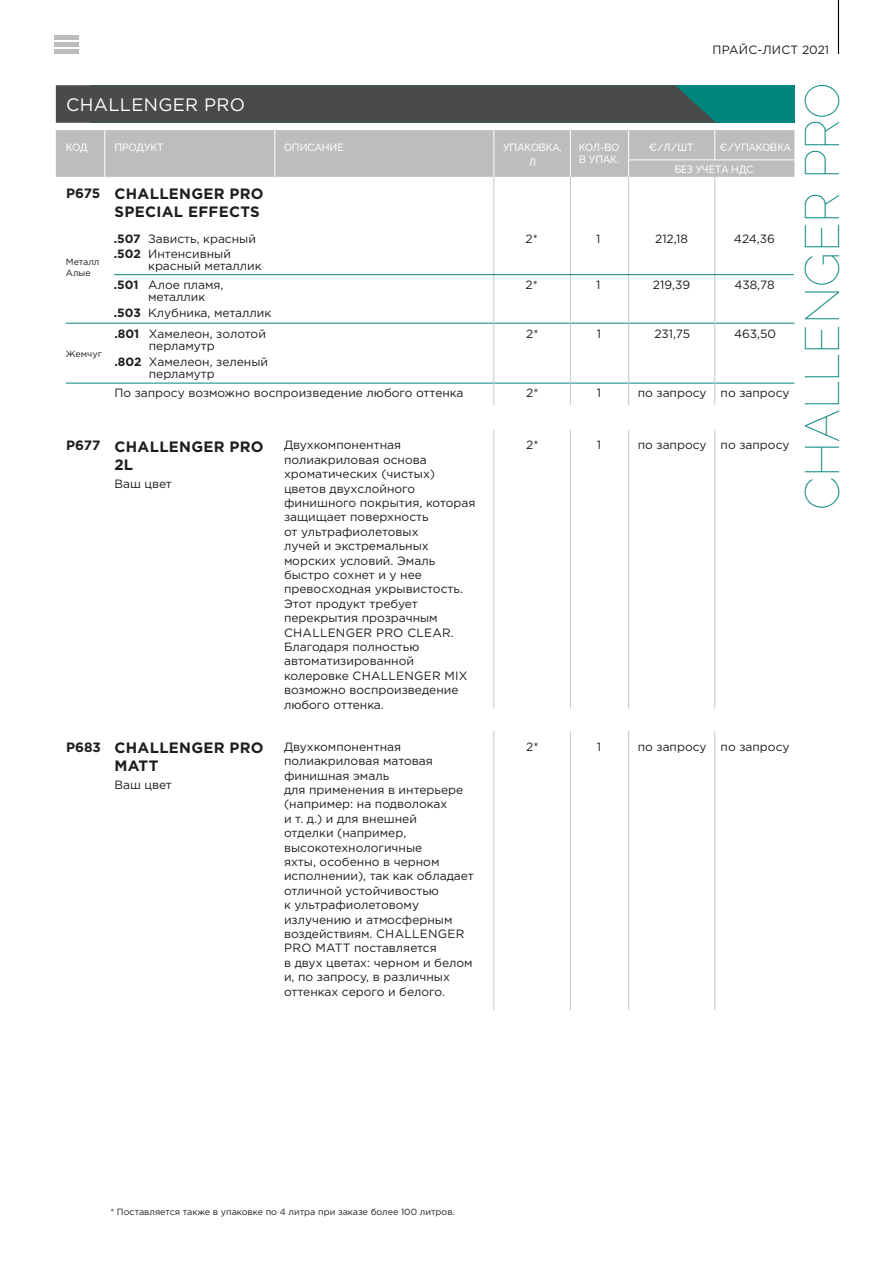
<style>
.page{position:relative;width:893px;height:1263px;background:#fff}
.page>*{position:absolute;margin:0;border:0;box-sizing:border-box;transform-origin:0 0}
.t1{font:100 48px "Raleway";color:#00857d}
.t2{font:18px "Gotham Pro";letter-spacing:.02em;color:#fff}
.t3{font:700 15px/18px "Gotham Pro";letter-spacing:.02em;color:#1d1d1b}
.t4{font:700 13.5px "Gotham Pro";letter-spacing:-.005em;color:#1d1d1b}
.Text{font:12px/14.4px "Gotham Pro";color:#1d1d1b}
.t5{font:700 12px "Gotham Pro";letter-spacing:-.005em;color:#1d1d1b}
.Text-2{font:12px "Gotham Pro";letter-spacing:.02em;color:#1d1d1b}
.t6{font:500 10.5px/21.9px "Raleway";color:#fff}
.t7{font:9px/10.8px "Gotham Pro";color:#1d1d1b}
</style>
<div class="page">
<hr style="left:838px;top:0;width:1px;height:54px;background:#000">
<div style="left:54px;top:49px;width:24px;height:5px;background:#bdbdbd"></div>
<div style="left:54px;top:42px;width:24px;height:5px;background:#bdbdbd"></div>
<div style="left:54px;top:35px;width:24px;height:5px;background:#bdbdbd"></div>
<div style="left:56px;top:130px;width:738px;height:47px;background:#bdbdbd"></div>
<hr style="left:628px;top:159px;width:77px;height:1px;background:#fff">
<hr style="left:705px;top:159px;width:89px;height:1px;background:#fff">
<div style="left:90px;top:85px;width:705px;height:38px;background:#00857d"></div>
<svg style="left:56px;top:85px;width:660px;height:38px;background:#474c4c"></svg>
<hr style="left:66px;top:383px;width:728px;height:1px;background:#00857d">
<hr style="left:66px;top:323px;width:728px;height:1px;background:#00857d">
<hr style="left:493px;top:177px;width:1px;height:228px;background:#c7c7c7">
<hr style="left:570px;top:177px;width:1px;height:228px;background:#c7c7c7">
<hr style="left:628px;top:177px;width:1px;height:228px;background:#c7c7c7">
<hr style="left:714px;top:177px;width:1px;height:228px;background:#c7c7c7">
<hr style="left:114px;top:274px;width:680px;height:1px;background:#00857d">
<hr style="left:493px;top:429px;width:1px;height:280px;background:#c7c7c7">
<hr style="left:570px;top:429px;width:1px;height:280px;background:#c7c7c7">
<hr style="left:628px;top:429px;width:1px;height:280px;background:#c7c7c7">
<hr style="left:714px;top:429px;width:1px;height:280px;background:#c7c7c7">
<hr style="left:493px;top:731px;width:1px;height:279px;background:#c7c7c7">
<hr style="left:570px;top:731px;width:1px;height:279px;background:#c7c7c7">
<hr style="left:628px;top:731px;width:1px;height:279px;background:#c7c7c7">
<hr style="left:714px;top:731px;width:1px;height:279px;background:#c7c7c7">
<p class="Text-2" style="left:713px;top:43px;width:118px">ПРАЙС-ЛИСТ 2021</p>
<h2 class="t2" style="left:66px;top:94px;width:180px">CHALLENGER PRO</h2>
<p class="t6" style="left:66px;top:136px;width:23px">КОД</p>
<p class="t6" style="left:114px;top:136px;width:51px">ПРОДУКТ</p>
<p class="t6" style="left:284px;top:136px;width:61px">ОПИСАНИЕ</p>
<p class="t6" style="left:503px;top:136px;width:60px">УПАКОВКА,</p>
<p class="t6" style="left:674px;top:136px;width:81px;text-indent:-26px">€/Л/ШТ.<br>БЕЗ УЧЕТА НДС</p>
<p class="t6" style="left:579px;top:136px;width:42px">КОЛ-ВО</p>
<p class="t6" style="left:719px;top:136px;width:73px">€/УПАКОВКА</p>
<p class="t6" style="left:529px;top:151px;width:8px">Л</p>
<p class="t6" style="left:579px;top:149px;width:41px">В УПАК.</p>
<p class="t4" style="left:66px;top:185px;width:36px">P675</p>
<p class="t3" style="left:115px;top:184px;width:151px">CHALLENGER PRO</p>
<p class="t3" style="left:115px;top:202px;width:147px">SPECIAL EFFECTS</p>
<p class="t7" style="left:66px;top:257px;width:35px">Металл<br>Алые</p>
<p class="t7" style="left:66px;top:348px;width:37px">Жемчуг</p>
<p class="Text" style="left:148px;top:231px;width:109px">Зависть, красный</p>
<p class="t5" style="left:114px;top:231px;width:28px">.507</p>
<p class="t5" style="left:114px;top:278px;width:26px">.501</p>
<p class="t5" style="left:114px;top:306px;width:29px">.503</p>
<p class="t5" style="left:114px;top:246px;width:29px">.502</p>
<p class="Text" style="left:148px;top:247px;width:115px;line-height:12px">Интенсивный красный металлик</p>
<p class="Text" style="left:148px;top:279px;width:77px;line-height:12px">Алое пламя, металлик</p>
<p class="Text" style="left:148px;top:305px;width:124px">Клубника, металлик</p>
<p class="t5" style="left:114px;top:327px;width:26px">.801</p>
<p class="t5" style="left:114px;top:354px;width:29px">.802</p>
<p class="Text" style="left:149px;top:328px;width:119px;line-height:12px">Хамелеон, золотой перламутр</p>
<p class="Text" style="left:149px;top:355px;width:121px;line-height:12px">Хамелеон, зеленый перламутр</p>
<p class="Text" style="left:526px;top:232px;width:14px">2*</p>
<p class="Text" style="left:526px;top:278px;width:14px">2*</p>
<p class="Text" style="left:596px;top:232px;width:6px">1</p>
<p class="Text" style="left:596px;top:278px;width:6px">1</p>
<p class="Text" style="left:655px;top:232px;width:34px">212,18</p>
<p class="Text" style="left:653px;top:278px;width:39px">219,39</p>
<p class="Text" style="left:734px;top:232px;width:43px">424,36</p>
<p class="Text" style="left:734px;top:278px;width:42px">438,78</p>
<p class="Text" style="left:526px;top:326px;width:14px">2*</p>
<p class="Text" style="left:597px;top:326px;width:6px">1</p>
<p class="Text" style="left:654px;top:326px;width:37px">231,75</p>
<p class="Text" style="left:734px;top:326px;width:43px">463,50</p>
<p class="Text" style="left:114px;top:385px;width:351px">По запросу возможно воспроизведение любого оттенка</p>
<p class="Text" style="left:526px;top:385px;width:14px">2*</p>
<p class="Text" style="left:597px;top:385px;width:6px">1</p>
<p class="Text" style="left:638px;top:385px;width:70px">по запросу</p>
<p class="Text" style="left:721px;top:385px;width:70px">по запросу</p>
<p class="t4" style="left:66px;top:438px;width:36px">P677</p>
<p class="t3" style="left:115px;top:437px;width:151px">CHALLENGER PRO</p>
<p class="t3" style="left:114px;top:455px;width:20px">2L</p>
<p class="Text" style="left:114px;top:476px;width:59px">Ваш цвет</p>
<p class="t4" style="left:66px;top:739px;width:36px">P683</p>
<p class="t3" style="left:115px;top:738px;width:151px">CHALLENGER PRO<br>MATT</p>
<p class="Text" style="left:114px;top:778px;width:59px">Ваш цвет</p>
<p class="Text" style="left:284px;top:438px;width:193px">Двухкомпонентная полиакриловая основа хроматических (чистых) цветов двухслойного финишного покрытия, которая защищает поверхность<br>от ультрафиолетовых<br>лучей и экстремальных морских условий. Эмаль быстро сохнет и у нее превосходная укрывистость.<br>Этот продукт требует перекрытия прозрачным<br>CHALLENGER PRO CLEAR.<br>Благодаря полностью автоматизированной колеровке CHALLENGER MIX возможно воспроизведение любого оттенка.</p>
<p class="Text" style="left:284px;top:739px;width:191px">Двухкомпонентная полиакриловая матовая финишная эмаль<br>для применения в интерьере (например: на подволоках<br>и т. д.) и для внешней<br>отделки (например, высокотехнологичные<br>яхты, особенно в черном исполнении), так как обладает отличной устойчивостью<br>к ультрафиолетовому излучению и атмосферным воздействиям. CHALLENGER<br>PRO MATT поставляется<br>в двух цветах: черном и белом и, по запросу, в различных оттенках серого и белого.</p>
<p class="Text" style="left:526px;top:438px;width:14px">2*</p>
<p class="Text" style="left:597px;top:438px;width:6px">1</p>
<p class="Text" style="left:638px;top:438px;width:70px">по запросу</p>
<p class="Text" style="left:721px;top:438px;width:70px">по запросу</p>
<p class="Text" style="left:526px;top:739px;width:14px">2*</p>
<p class="Text" style="left:597px;top:739px;width:6px">1</p>
<p class="Text" style="left:638px;top:739px;width:70px">по запросу</p>
<p class="Text" style="left:721px;top:739px;width:70px">по запросу</p>
<h1 class="t1" style="left:794px;top:510px;width:429px;rotate:-90deg">CHALLENGER PRO</h1>
<p class="t7" style="left:110px;top:1207px;width:346px">* Поставляется также в упаковке по 4 литра при заказе более 100 литров.</p>
</div>
